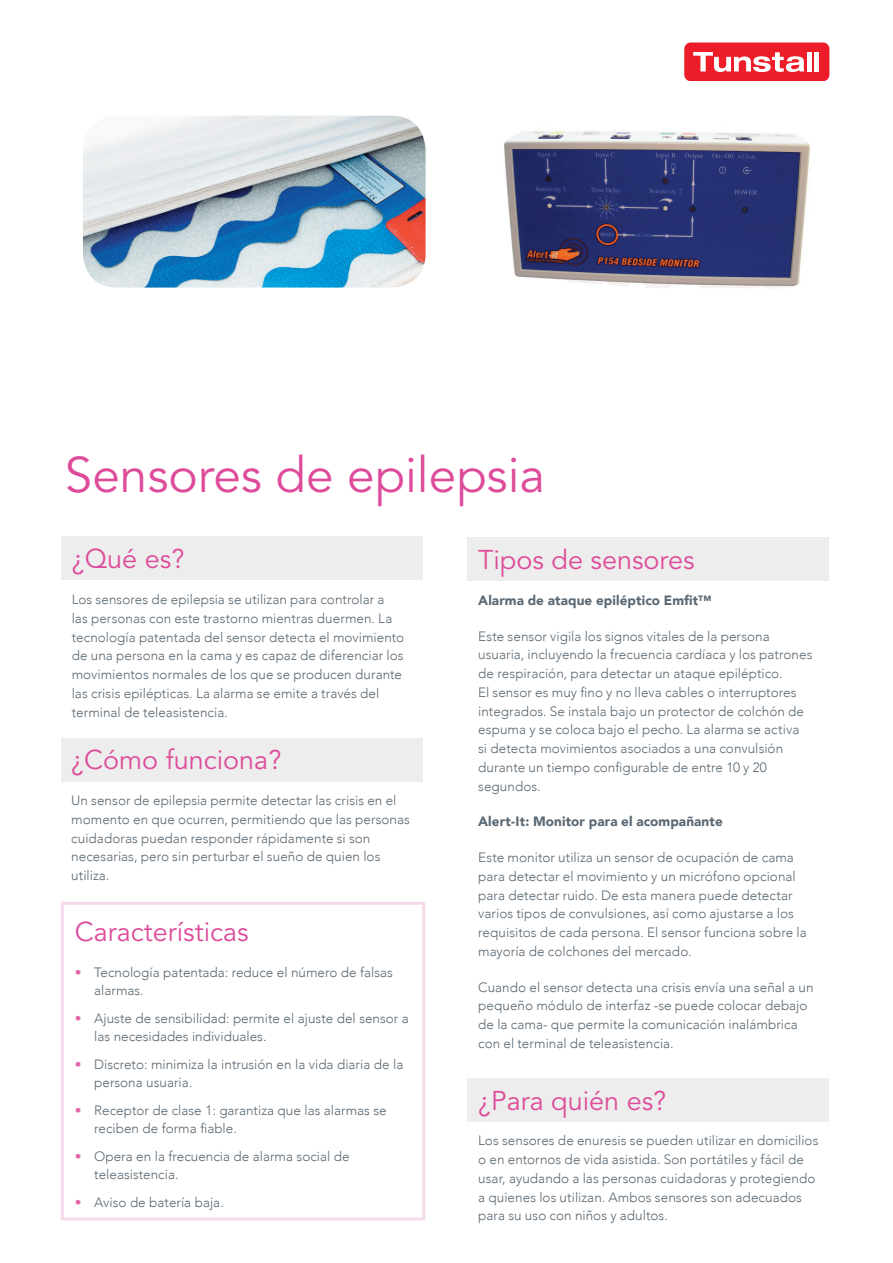
<style>
.page{position:relative;width:893px;height:1263px;background:#fff}
.page>*{position:absolute;margin:0;border:0;box-sizing:border-box;transform-origin:0 0}
.main_header{font:49.5px "Avenir LT Std";color:#dd4b9a}
.Pink_Header{font:27px "Avenir LT Std";color:#dd4b9a}
.texto_general{font:300 13.5px/18.8px "Avenir";letter-spacing:.005em;color:#5a6873}
.texto_general-2{font:900 13.5px "Avenir";letter-spacing:.005em;color:#5a6873}
.s1{font-family:"Avenir LT Std";font-weight:400;color:#e266a9}
</style>
<div class="page">
<div style="left:684px;top:43px;width:145px;height:38px;background:#ed1c29;border-radius:6px"></div>
<svg style="left:693px;top:52px;width:111px;height:20px"></svg>
<hr style="left:807px;top:52px;width:4px;height:19px;background:#fff">
<div style="left:814px;top:52px;width:5px;height:19px;background:#fff"></div>
<div style="left:61px;top:536px;width:361px;height:43px;background:#ededed"></div>
<div style="left:468px;top:1078px;width:361px;height:43px;background:#ededed"></div>
<div style="left:61px;top:738px;width:361px;height:43px;background:#ededed"></div>
<div style="left:468px;top:538px;width:361px;height:43px;background:#ededed"></div>
<img style="left:504px;top:131px;width:307px;height:157px">
<img style="left:83px;top:116px;width:343px;height:172px">
<p class="main_header" style="left:65px;top:447px;width:482px">Sensores de epilepsia</p>
<p class="Pink_Header" style="left:72px;top:543px;width:114px">¿Qué es?</p>
<p class="texto_general" style="left:72px;top:590px;width:334px">Los sensores de epilepsia se utilizan para controlar a<br>las personas con este trastorno mientras duermen. La tecnología patentada del sensor detecta el movimiento de una persona en la cama y es capaz de diferenciar los movimientos normales de los que se producen durante las crisis epilépticas. La alarma se emite a través del terminal de teleasistencia.</p>
<p class="Pink_Header" style="left:71px;top:744px;width:212px">¿Cómo funciona?</p>
<p class="texto_general" style="left:71px;top:791px;width:340px">Un sensor de epilepsia permite detectar las crisis en el momento en que ocurren, permitiendo que las personas cuidadoras puedan responder rápidamente si son necesarias, pero sin perturbar el sueño de quien los utiliza.</p>
<p class="Pink_Header" style="left:75px;top:916px;width:175px">Características</p>
<p class="texto_general" style="left:94px;top:962px;width:300px;text-indent:-20px"><span class="s1">•</span> Tecnología patentada: reduce el número de falsas alarmas.</p>
<p class="texto_general" style="left:94px;top:1008px;width:316px;text-indent:-20px"><span class="s1">•</span> Ajuste de sensibilidad: permite el ajuste del sensor a las necesidades individuales.</p>
<p class="texto_general" style="left:94px;top:1054px;width:311px;text-indent:-20px"><span class="s1">•</span> Discreto: minimiza la intrusión en la vida diaria de la persona usuaria.</p>
<p class="texto_general" style="left:94px;top:1100px;width:294px;text-indent:-20px"><span class="s1">•</span> Receptor de clase 1: garantiza que las alarmas se reciben de forma fiable.</p>
<p class="texto_general" style="left:94px;top:1146px;width:257px;text-indent:-20px"><span class="s1">•</span> Opera en la frecuencia de alarma social de teleasistencia.</p>
<p class="texto_general" style="left:75px;top:1192px;width:151px"><span class="s1">•</span> Aviso de batería baja.</p>
<p class="Pink_Header" style="left:478px;top:544px;width:218px">Tipos de sensores</p>
<p class="texto_general-2" style="left:478px;top:589px;width:235px">Alarma de ataque epiléptico Emfit™</p>
<p class="texto_general" style="left:478px;top:627px;width:336px">Este sensor vigila los signos vitales de la persona usuaria, incluyendo la frecuencia cardíaca y los patrones de respiración, para detectar un ataque epiléptico.<br>El sensor es muy fino y no lleva cables o interruptores integrados. Se instala bajo un protector de colchón de espuma y se coloca bajo el pecho. La alarma se activa<br>si detecta movimientos asociados a una convulsión durante un tiempo configurable de entre 10 y 20 segundos.</p>
<p class="texto_general-2" style="left:478px;top:810px;width:246px">Alert-It: Monitor para el acompañante</p>
<p class="texto_general" style="left:478px;top:848px;width:330px">Este monitor utiliza un sensor de ocupación de cama para detectar el movimiento y un micrófono opcional para detectar ruido. De esta manera puede detectar varios tipos de convulsiones, así como ajustarse a los requisitos de cada persona. El sensor funciona sobre la mayoría de colchones del mercado.</p>
<p class="texto_general" style="left:478px;top:978px;width:337px">Cuando el sensor detecta una crisis envía una señal a un pequeño módulo de interfaz -se puede colocar debajo de la cama- que permite la comunicación inalámbrica con el terminal de teleasistencia.</p>
<p class="Pink_Header" style="left:478px;top:1085px;width:190px">¿Para quién es?</p>
<p class="texto_general" style="left:478px;top:1131px;width:342px">Los sensores de enuresis se pueden utilizar en domicilios o en entornos de vida asistida. Son portátiles y fácil de usar, ayudando a las personas cuidadoras y protegiendo a quienes los utilizan. Ambos sensores son adecuados para su uso con niños y adultos.</p>
</div>
